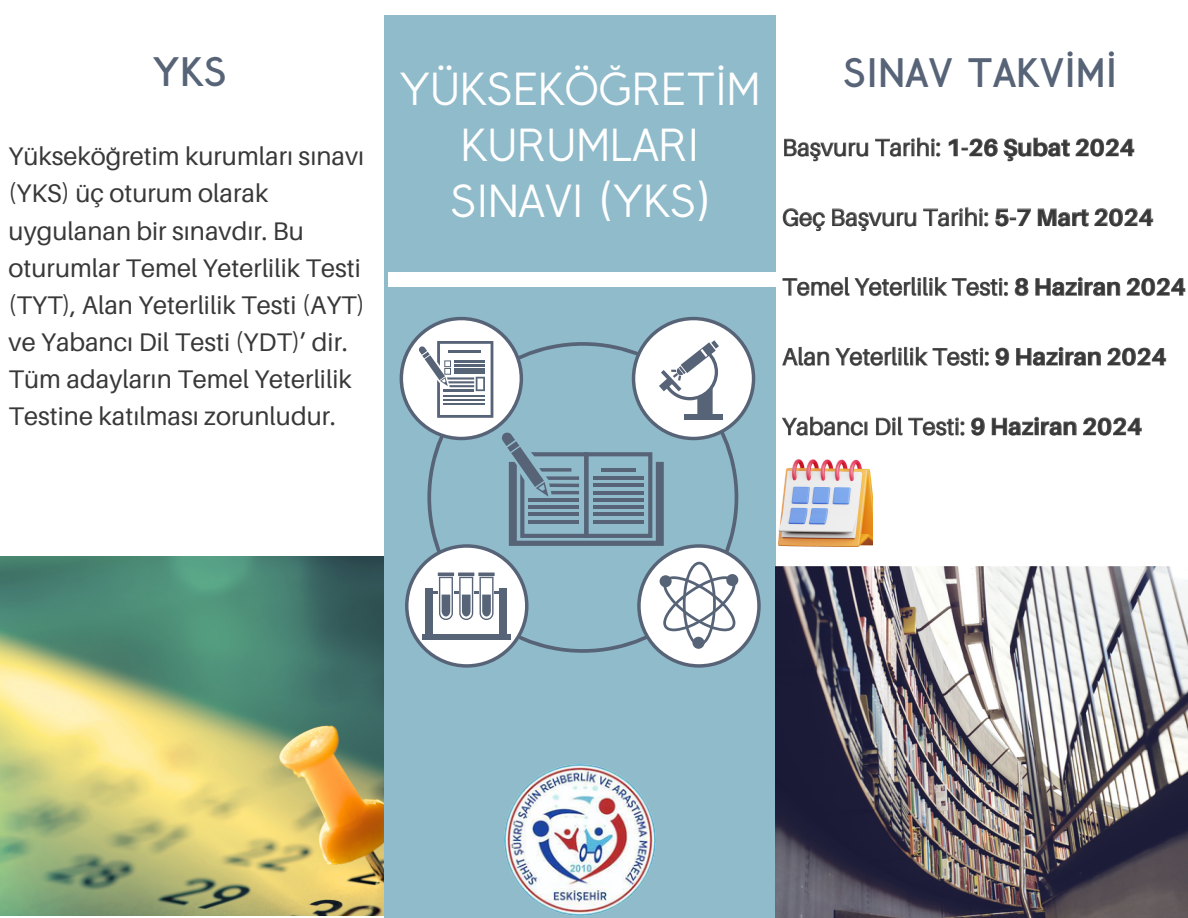
<style>
.page{position:relative;width:1188px;height:918px;background:#fff}
.page>*{position:absolute;margin:0;border:0;box-sizing:border-box;transform-origin:0 0}
.t1{font:40.5px/56.2px "Crusoe Text";color:#fff;text-align:center}
.t2{font:700 36px "Crusoe Text";color:#576377}
.t3{font:25.5px/37.2px "Aileron";color:#383838}
.t4{font:24px "Aileron";color:#383838}
.s1{font-weight:700}
</style>
<div class="page">
<img style="left:0;top:557px;width:384px;height:359px">
<div style="left:384px;top:15px;width:392px;height:903px;background:#90bbcb"></div>
<div style="left:388px;top:272px;width:390px;height:15px;background:#fff"></div>
<img style="left:504px;top:764px;width:152px;height:152px">
<img style="left:775px;top:566px;width:413px;height:352px">
<img style="left:779px;top:459px;width:93px;height:88px">
<svg style="left:400px;top:317px;width:361px;height:351px"></svg>
<svg style="left:784px;top:138px;width:156px;height:23px"></svg>
<svg style="left:949px;top:138px;width:185px;height:23px"></svg>
<svg style="left:783px;top:207px;width:205px;height:24px"></svg>
<svg style="left:995px;top:208px;width:158px;height:18px"></svg>
<svg style="left:783px;top:277px;width:225px;height:19px"></svg>
<svg style="left:1015px;top:277px;width:170px;height:19px"></svg>
<svg style="left:782px;top:347px;width:207px;height:19px"></svg>
<svg style="left:996px;top:347px;width:170px;height:19px"></svg>
<svg style="left:782px;top:417px;width:182px;height:18px"></svg>
<svg style="left:971px;top:417px;width:171px;height:18px"></svg>
<p class="t2" style="left:153px;top:49px;width:76px">YKS</p>
<p class="t3" style="left:9px;top:137px;width:358px">Yükseköğretim kurumları sınavı (YKS) üç oturum olarak uygulanan bir sınavdır. Bu oturumlar Temel Yeterlilik Testi (TYT), Alan Yeterlilik Testi (AYT) ve Yabancı Dil Testi (YDT)’ dir.<br>Tüm adayların Temel Yeterlilik<br>Testine katılması zorunludur.</p>
<p class="t1" style="left:399px;top:65px;width:362px">YÜKSEKÖĞRETİM<br>KURUMLARI<br>SINAVI (YKS)</p>
<p class="t2" style="left:843px;top:49px;width:276px">SINAV TAKVİMİ</p>
<p class="t4" style="left:782px;top:133px;width:354px">Başvuru Tarihi: <span class="s1">1-26 Şubat 2024</span></p>
<p class="t4" style="left:782px;top:202px;width:373px">Geç Başvuru Tarihi: <span class="s1">5-7 Mart 2024</span></p>
<p class="t4" style="left:782px;top:272px;width:405px">Temel Yeterlilik Testi: <span class="s1">8 Haziran 2024</span></p>
<p class="t4" style="left:782px;top:342px;width:386px">Alan Yeterlilik Testi: <span class="s1">9 Haziran 2024</span></p>
<p class="t4" style="left:782px;top:412px;width:361px">Yabancı Dil Testi: <span class="s1">9 Haziran 2024</span></p>
</div>
